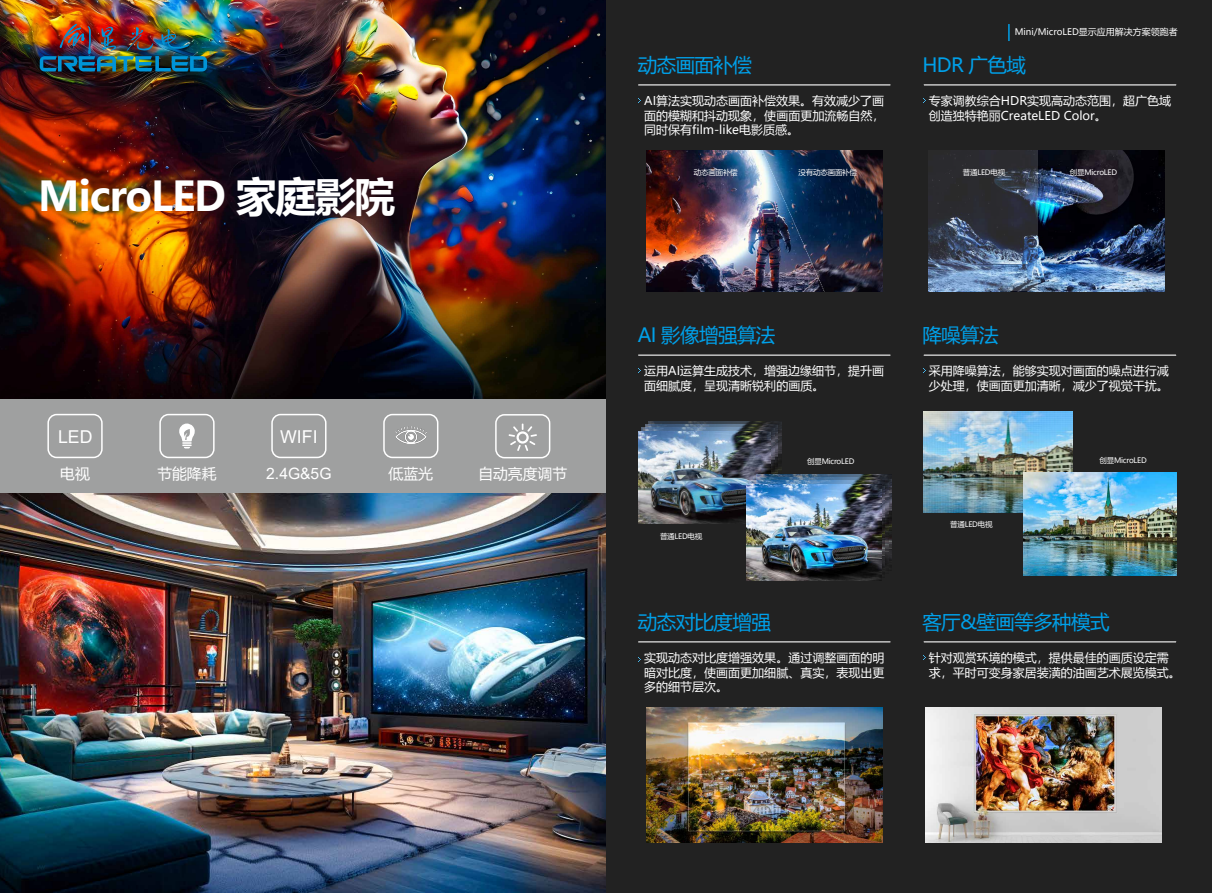
<style>
.page{position:relative;width:1212px;height:893px;background:#222}
.page>*{position:absolute;margin:0;border:0;box-sizing:border-box;transform-origin:0 0}
.t1{font:700 40.8px "Microsoft Ya Hei";letter-spacing:-.03em;color:#fff}
.t2{font:19.5px "Microsoft Ya Hei";letter-spacing:-.03em;color:#00a0e9}
.t3{font:17.7px "Arial";color:#fff}
.t4{font:15.6px "Arial";color:#fff}
.t5{font:14.85px "Microsoft Ya Hei";color:#fff}
.t6{font:12px/14.4px "Microsoft Ya Hei";color:#fff}
.t7{font:9px "Microsoft Ya Hei";color:#fff}
.t8{font:7.5px "Microsoft Ya Hei";letter-spacing:-.03em;color:#fff}
</style>
<div class="page">
<img style="left:0;top:0;width:606px;height:399px">
<hr style="left:638px;top:85px;width:252px;height:1px;background:#fff">
<hr style="left:638px;top:355px;width:252px;height:1px;background:#fff">
<hr style="left:924px;top:355px;width:252px;height:1px;background:#fff">
<hr style="left:638px;top:642px;width:252px;height:1px;background:#fff">
<hr style="left:924px;top:642px;width:252px;height:1px;background:#fff">
<hr style="left:924px;top:85px;width:252px;height:1px;background:#fff">
<img style="left:649px;top:422px;width:132px;height:53px">
<img style="left:645px;top:425px;width:133px;height:50px">
<img style="left:642px;top:428px;width:132px;height:47px">
<img style="left:638px;top:431px;width:133px;height:92px">
<img style="left:923px;top:412px;width:149px;height:100px">
<img style="left:1024px;top:473px;width:152px;height:102px">
<img style="left:646px;top:708px;width:236px;height:135px">
<img style="left:926px;top:708px;width:235px;height:135px">
<img style="left:646px;top:150px;width:236px;height:141px">
<img style="left:1038px;top:150px;width:126px;height:141px">
<div style="left:0;top:399px;width:606px;height:95px;background:#9fa0a0"></div>
<div style="left:271px;top:414px;width:55px;height:44px;border:2px solid #fff;border-radius:9px"></div>
<div style="left:47px;top:414px;width:56px;height:44px;border:2px solid #fff;border-radius:9px"></div>
<div style="left:495px;top:414px;width:55px;height:44px;border:2px solid #fff;border-radius:9px"></div>
<svg style="left:509px;top:424px;width:28px;height:27px"></svg>
<div style="left:516px;top:431px;width:13px;height:13px;border:2px solid #fff;border-radius:50%"></div>
<div style="left:159px;top:414px;width:56px;height:44px;border:2px solid #fff;border-radius:9px"></div>
<svg style="left:179px;top:424px;width:16px;height:24px"></svg>
<div style="left:383px;top:414px;width:55px;height:44px;border:2px solid #fff;border-radius:9px"></div>
<img style="left:395px;top:427px;width:31px;height:17px">
<img style="left:756px;top:475px;width:135px;height:83px">
<img style="left:753px;top:478px;width:135px;height:80px">
<img style="left:750px;top:481px;width:135px;height:96px">
<img style="left:747px;top:484px;width:134px;height:96px">
<img style="left:0;top:494px;width:606px;height:399px">
<img style="left:929px;top:150px;width:109px;height:141px">
<img style="left:40px;top:24px;width:173px;height:47px">
<svg style="left:1008px;top:24px;width:2px;height:17px"></svg>
<h1 class="t1" style="left:38px;top:167px;width:359px">MicroLED 家庭影院</h1>
<h3 class="t3" style="left:58px;top:424px;width:36px">LED</h3>
<p class="t5" style="left:60px;top:463px;width:31px">电视</p>
<p class="t5" style="left:157px;top:463px;width:61px">节能降耗</p>
<p class="t5" style="left:389px;top:463px;width:46px">低蓝光</p>
<p class="t5" style="left:478px;top:463px;width:90px">自动亮度调节</p>
<h3 class="t3" style="left:280px;top:424px;width:39px">WIFI</h3>
<h3 class="t4" style="left:266px;top:462px;width:67px">2.4G&amp;5G</h3>
<h2 class="t2" style="left:638px;top:52px;width:116px">动态画面补偿</h2>
<p class="t6" style="left:644px;top:93px;width:241px;text-align:justify">AI算法实现动态画面补偿效果。有效减少了画面的模糊和抖动现象，使画面更加流畅自然，同时保有film-like电影质感。</p>
<p class="t8" style="left:694px;top:167px;width:45px">动态画面补偿</p>
<p class="t8" style="left:799px;top:167px;width:60px">没有动态画面补偿</p>
<p class="t7" style="left:1015px;top:26px;width:165px">Mini/MicroLED显示应用解决方案领跑者</p>
<h2 class="t2" style="left:922px;top:52px;width:105px">HDR 广色域</h2>
<p class="t6" style="left:929px;top:93px;width:244px">专家调教综合HDR实现高动态范围，超广色域创造独特艳丽CreateLED Color。</p>
<p class="t8" style="left:963px;top:167px;width:44px">普通LED电视</p>
<p class="t8" style="left:1070px;top:167px;width:49px">创显MicroLED</p>
<h2 class="t2" style="left:638px;top:322px;width:139px">AI 影像增强算法</h2>
<p class="t6" style="left:644px;top:364px;width:241px">运用AI运算生成技术，增强边缘细节，提升画面细腻度，呈现清晰锐利的画质。</p>
<h2 class="t2" style="left:922px;top:322px;width:78px">降噪算法</h2>
<p class="t6" style="left:929px;top:364px;width:241px">采用降噪算法，能够实现对画面的噪点进行减少处理，使画面更加清晰，减少了视觉干扰。</p>
<p class="t8" style="left:807px;top:456px;width:49px">创显MicroLED</p>
<p class="t8" style="left:1099px;top:455px;width:49px">创显MicroLED</p>
<p class="t8" style="left:950px;top:520px;width:44px">普通LED电视</p>
<p class="t8" style="left:660px;top:531px;width:44px">普通LED电视</p>
<h2 class="t2" style="left:638px;top:608px;width:134px">动态对比度增强</h2>
<p class="t6" style="left:644px;top:650px;width:241px;text-align:justify">实现动态对比度增强效果。通过调整画面的明暗对比度，使画面更加细腻、真实，表现出更多的细节层次。</p>
<h2 class="t2" style="left:922px;top:608px;width:189px">客厅&amp;壁画等多种模式</h2>
<p class="t6" style="left:929px;top:650px;width:253px">针对观赏环境的模式，提供最佳的画质设定需求，平时可变身家居装潢的油画艺术展览模式。</p>
</div>
